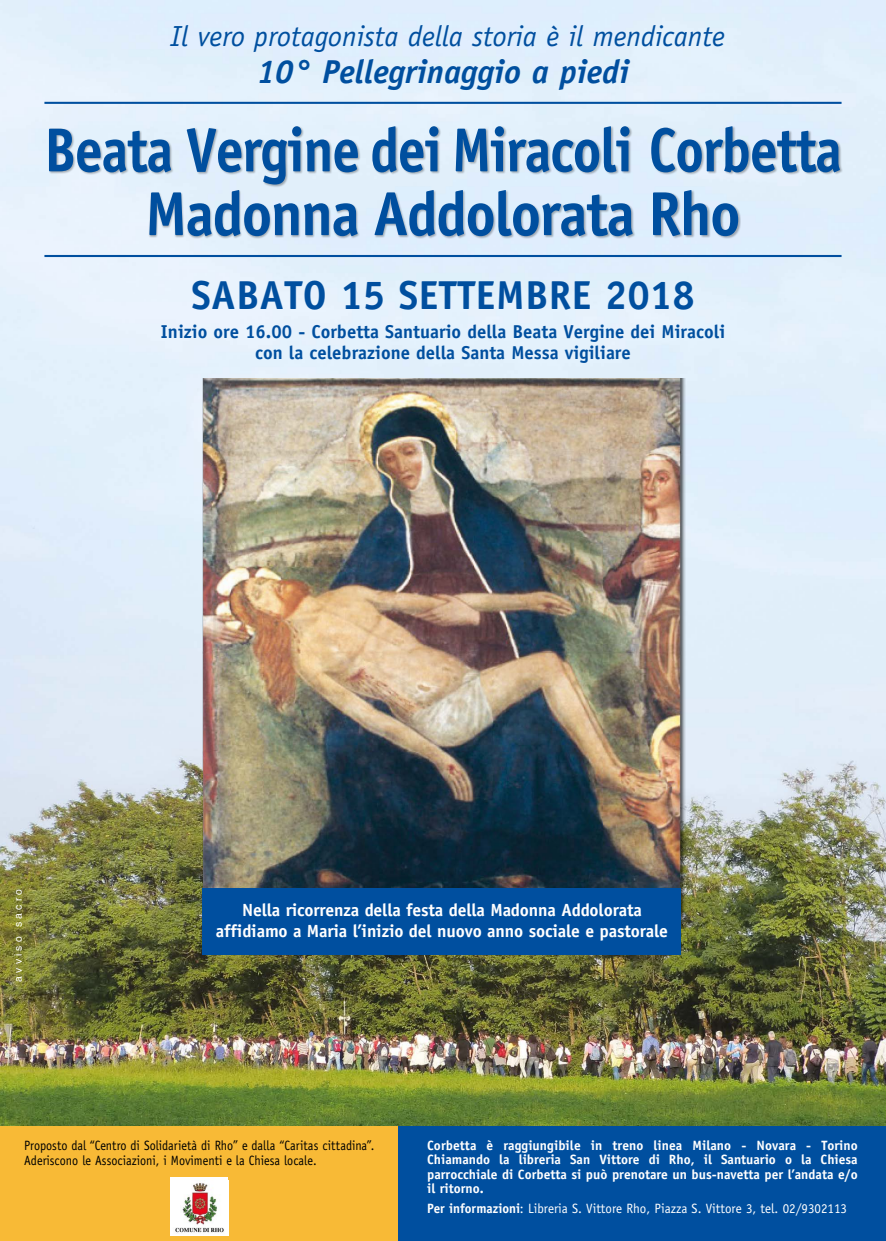
<style>
.page{position:relative;width:886px;height:1241px;background:#fff}
.page>*{position:absolute;margin:0;border:0;box-sizing:border-box;transform-origin:0 0}
.t1{font:700 62.25px/63.8px "Officina Sans LT";letter-spacing:-.025em;color:#004f9f;text-align:center;scale:.9 1}
.t2{font:700 40.44px "Officina Sans LT";letter-spacing:.015em;color:#004f9f}
.t3{font:italic 700 33.19px "Officina Sans LT";color:#004f9f}
.t4{font:italic 29.06px "Officina Sans LT";color:#004f9f}
.t5{font:700 18.69px/20.8px "Officina Sans LT";color:#004f9f;text-align:center}
.t6{font:700 17.62px/20.8px "Officina Sans LT";letter-spacing:-.01em;color:#fff;text-align:center}
.t7{font:700 13.5px/14.5px "Officina Sans LT";color:#fff;text-align:justify}
.t8{font:13.5px/15.6px "Officina Sans LT";color:#000;scale:.9 1}
.t9{font:13.5px "Officina Sans LT";color:#fff}
.t10{font:10.38px "Helvetica";color:#fff}
.s1{font-weight:700}
</style>
<div class="page">
<img style="left:0;top:0;width:886px;height:1125px">
<div style="left:0;top:1125px;width:399px;height:115px;background:#f8ba36"></div>
<div style="left:399px;top:1125px;width:487px;height:115px;background:#004f9f"></div>
<div style="left:171px;top:1177px;width:57px;height:58px;background:#fff"></div>
<img style="left:175px;top:1180px;width:49px;height:53px">
<div style="left:49px;top:126px;width:794px;height:62px;background:#000;opacity:.3"></div>
<div style="left:149px;top:189px;width:592px;height:50px;background:#000;opacity:.3"></div>
<hr style="left:44px;top:255px;width:797px;height:2px;background:#004f9f">
<hr style="left:44px;top:102px;width:797px;height:2px;background:#004f9f">
<img style="left:200px;top:378px;width:489px;height:549px">
<div style="left:203px;top:888px;width:478px;height:66px;background:#004f9f"></div>
<h3 class="t4" style="left:170px;top:20px;width:556px">Il vero protagonista della storia è il mendicante</h3>
<h3 class="t3" style="left:257px;top:51px;width:374px">10° Pellegrinaggio a piedi</h3>
<h1 class="t1" style="left:44px;top:117px;width:888px">Beata Vergine dei Miracoli Corbetta<br>Madonna Addolorata Rho</h1>
<h2 class="t2" style="left:191px;top:270px;width:505px">SABATO 15 SETTEMBRE 2018</h2>
<h3 class="t5" style="left:161px;top:321px;width:566px">Inizio ore 16.00 - Corbetta Santuario della Beata Vergine dei Miracoli con la celebrazione della Santa Messa vigiliare</h3>
<p class="t10" style="left:10px;top:981px;width:94px;rotate:-90deg">a v v i s o s a c r o</p>
<h3 class="t6" style="left:216px;top:899px;width:454px">Nella ricorrenza della festa della Madonna Addolorata affidiamo a Maria l’inizio del nuovo anno sociale e pastorale</h3>
<p class="t8" style="left:24px;top:1137px;width:391px">Proposto dal “Centro di Solidarietà di Rho” e dalla “Caritas cittadina”.<br>Aderiscono le Associazioni, i Movimenti e la Chiesa locale.</p>
<p class="t7" style="left:427px;top:1137px;width:432px">Corbetta è raggiungibile in treno linea Milano - Novara - Torino Chiamando la libreria San Vittore di Rho, il Santuario o la Chiesa parrocchiale di Corbetta si può prenotare un bus-navetta per l’andata e/o il ritorno.</p>
<p class="t9" style="left:427px;top:1200px;width:421px"><span class="s1">Per informazioni</span>: Libreria S. Vittore Rho, Piazza S. Vittore 3, tel. 02/9302113</p>
</div>
